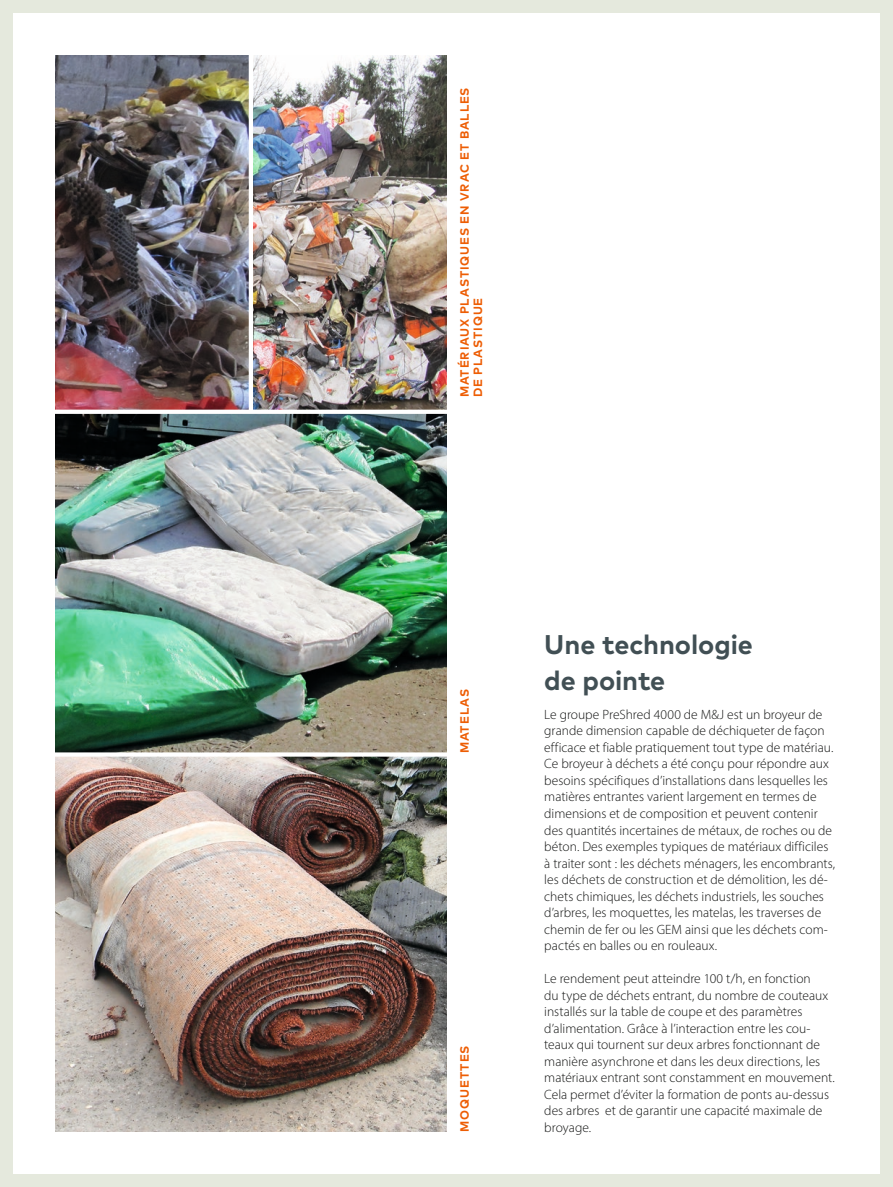
<style>
.page{position:relative;width:893px;height:1187px;background:#fff}
.page>*{position:absolute;margin:0;border:0;box-sizing:border-box;transform-origin:0 0}
.Produktet_Top_grå{font:700 27px/36px "Mark W1 G";color:#414f54}
.BT{font:300 13.5px/16.5px "Myriad Pro";color:#131413}
.Box_headline_orange_Versaler{font:700 12px/13.5px "Mark W1 G";letter-spacing:.075em;color:#ed5d04}
</style>
<div class="page">
<img style="left:55px;top:414px;width:391px;height:717px">
<svg style="left:55px;top:752px;width:392px;height:4px"></svg>
<img style="left:55px;top:55px;width:194px;height:354px">
<img style="left:253px;top:55px;width:193px;height:354px">
<div style="left:0;top:0;width:893px;height:13px;background:#e5e9dd"></div>
<div style="left:0;top:1174px;width:893px;height:12px;background:#e5e9dd"></div>
<div style="left:0;top:0;width:13px;height:1186px;background:#e5e9dd"></div>
<div style="left:880px;top:0;width:13px;height:1186px;background:#e5e9dd"></div>
<p class="Box_headline_orange_Versaler" style="left:457px;top:397px;width:311px;rotate:-90deg">MATÉRIAUX PLASTIQUES EN VRAC ET BALLES<br>DE PLASTIQUE</p>
<p class="Box_headline_orange_Versaler" style="left:457px;top:753px;width:66px;rotate:-90deg">MATELAS</p>
<p class="Box_headline_orange_Versaler" style="left:457px;top:1131px;width:88px;rotate:-90deg">MOQUETTES</p>
<p class="Produktet_Top_grå" style="left:544px;top:624px;width:210px">Une technologie de pointe</p>
<p class="BT" style="left:544px;top:706px;width:293px">Le groupe PreShred 4000 de M&amp;J est un broyeur de grande dimension capable de déchiqueter de façon efficace et fiable pratiquement tout type de matériau.<br>Ce broyeur à déchets a été conçu pour répondre aux besoins spécifiques d’installations dans lesquelles les matières entrantes varient largement en termes de dimensions et de composition et peuvent contenir des quantités incertaines de métaux, de roches ou de béton. Des exemples typiques de matériaux difficiles à traiter sont : les déchets ménagers, les encombrants, les déchets de construction et de démolition, les dé&shy;chets chimiques, les déchets industriels, les souches d’arbres, les moquettes, les matelas, les traverses de chemin de fer ou les GEM ainsi que les déchets com&shy;pactés en balles ou en rouleaux.</p>
<p class="BT" style="left:544px;top:970px;width:292px">Le rendement peut atteindre 100 t/h, en fonction<br>du type de déchets entrant, du nombre de couteaux installés sur la table de coupe et des paramètres d’alimentation. Grâce à l’interaction entre les cou&shy;teaux qui tournent sur deux arbres fonctionnant de manière asynchrone et dans les deux directions, les matériaux entrant sont constamment en mouvement.<br>Cela permet d’éviter la formation de ponts au-dessus des arbres et de garantir une capacité maximale de broyage.</p>
</div>
